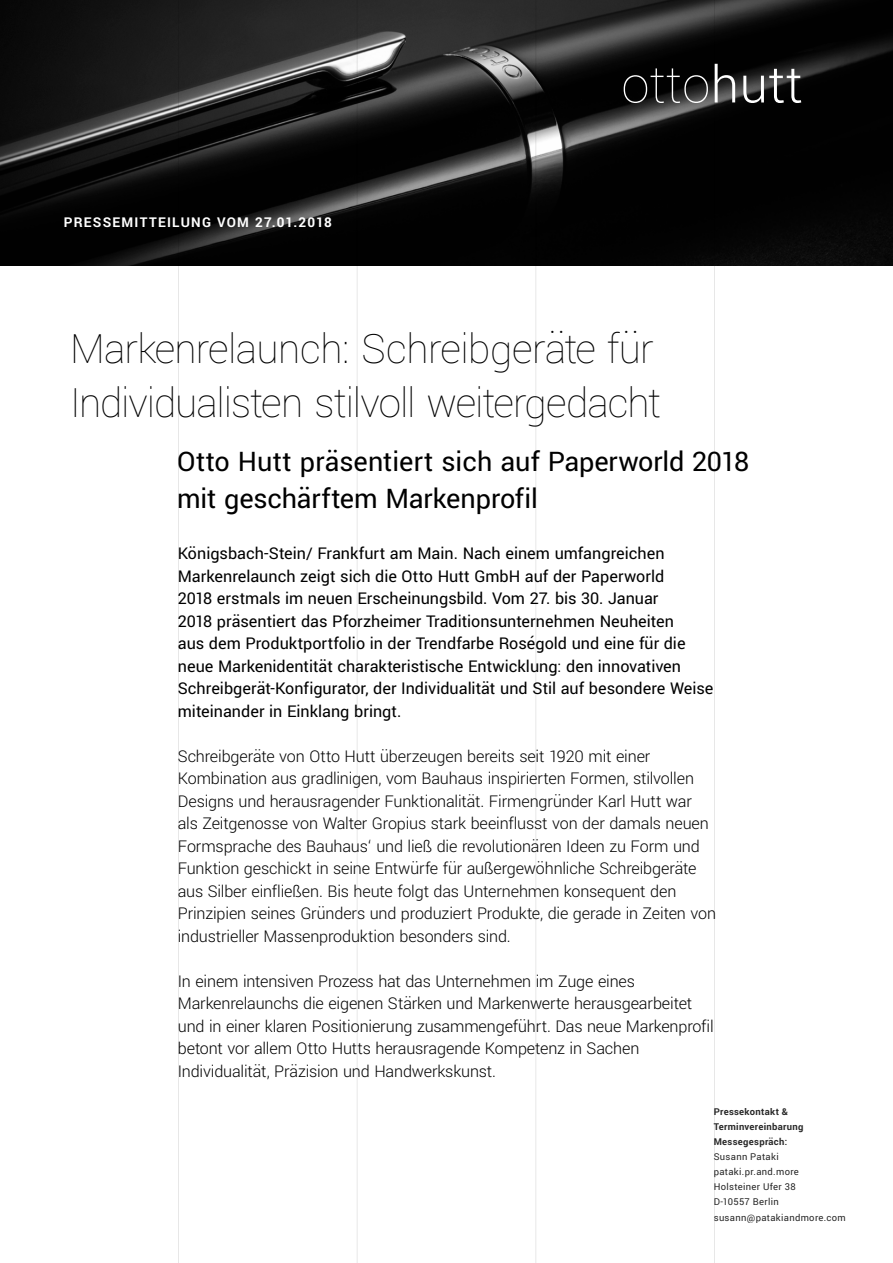
<style>
.page{position:relative;width:893px;height:1263px;background:#fff}
.page>*{position:absolute;margin:0;border:0;box-sizing:border-box;transform-origin:0 0}
.t1{font:100 45px/54px "Yantramanav";letter-spacing:-.02em;color:#000}
.t2{font:30px/37.5px "Yantramanav";color:#000}
.t3{font:300 18px/22.5px "Yantramanav";letter-spacing:-.01em;color:#000}
.t4{font:18px/22.5px "Yantramanav";color:#000}
.t5{font:700 15px "Yantramanav";letter-spacing:.08em;color:#fff}
.t6{font:10.5px/15px "Yantramanav";letter-spacing:.03em;color:#000}
.t7{font:700 10.5px/15px "Yantramanav";letter-spacing:.03em;color:#000}
</style>
<div class="page">
<img style="left:0;top:0;width:893px;height:265px">
<hr style="left:178px;top:0;width:1px;height:1263px;background:#000">
<hr style="left:357px;top:0;width:1px;height:1263px;background:#000">
<hr style="left:535px;top:0;width:1px;height:1263px;background:#000">
<hr style="left:714px;top:0;width:1px;height:1263px;background:#000">
<svg style="left:624px;top:68px;width:84px;height:35px;background:#2a2a2a"></svg>
<svg style="left:715px;top:64px;width:20px;height:38px"></svg>
<svg style="left:743px;top:69px;width:58px;height:34px"></svg>
<p class="t5" style="left:64px;top:213px;width:270px">PRESSEMITTEILUNG VOM 27.01.2018</p>
<h1 class="t1" style="left:70px;top:322px;width:592px">Markenrelaunch: Schreibgeräte für<br>Individualisten stilvoll weitergedacht</h1>
<h2 class="t2" style="left:177px;top:443px;width:574px">Otto Hutt präsentiert sich auf Paperworld 2018 mit geschärftem Markenprofil</h2>
<p class="t4" style="left:178px;top:542px;width:537px">Königsbach-Stein/ Frankfurt am Main. Nach einem umfangreichen Markenrelaunch zeigt sich die Otto Hutt GmbH auf der Paperworld<br>2018 erstmals im neuen Erscheinungsbild. Vom 27. bis 30. Januar<br>2018 präsentiert das Pforzheimer Traditionsunternehmen Neuheiten<br>aus dem Produktportfolio in der Trendfarbe Roségold und eine für die neue Markenidentität charakteristische Entwicklung: den innovativen Schreibgerät-Konfigurator, der Individualität und Stil auf besondere Weise miteinander in Einklang bringt.</p>
<p class="t3" style="left:178px;top:745px;width:540px">Schreibgeräte von Otto Hutt überzeugen bereits seit 1920 mit einer Kombination aus gradlinigen, vom Bauhaus inspirierten Formen, stilvollen Designs und herausragender Funktionalität. Firmengründer Karl Hutt war als Zeitgenosse von Walter Gropius stark beeinflusst von der damals neuen Formsprache des Bauhaus‘ und ließ die revolutionären Ideen zu Form und Funktion geschickt in seine Entwürfe für außergewöhnliche Schreibgeräte aus Silber einfließen. Bis heute folgt das Unternehmen konsequent den Prinzipien seines Gründers und produziert Produkte, die gerade in Zeiten von industrieller Massenproduktion besonders sind.</p>
<p class="t3" style="left:178px;top:970px;width:537px">In einem intensiven Prozess hat das Unternehmen im Zuge eines Markenrelaunchs die eigenen Stärken und Markenwerte herausgearbeitet und in einer klaren Positionierung zusammengeführt. Das neue Markenprofil betont vor allem Otto Hutts herausragende Kompetenz in Sachen Individualität, Präzision und Handwerkskunst.</p>
<p class="t7" style="left:714px;top:1105px;width:91px">Pressekontakt &amp;<br>Terminvereinbarung<br>Messegespräch:</p>
<p class="t6" style="left:714px;top:1150px;width:134px">Susann Pataki pataki.pr.and.more<br>Holsteiner Ufer 38<br>D-10557 Berlin susann@patakiandmore.com</p>
</div>
